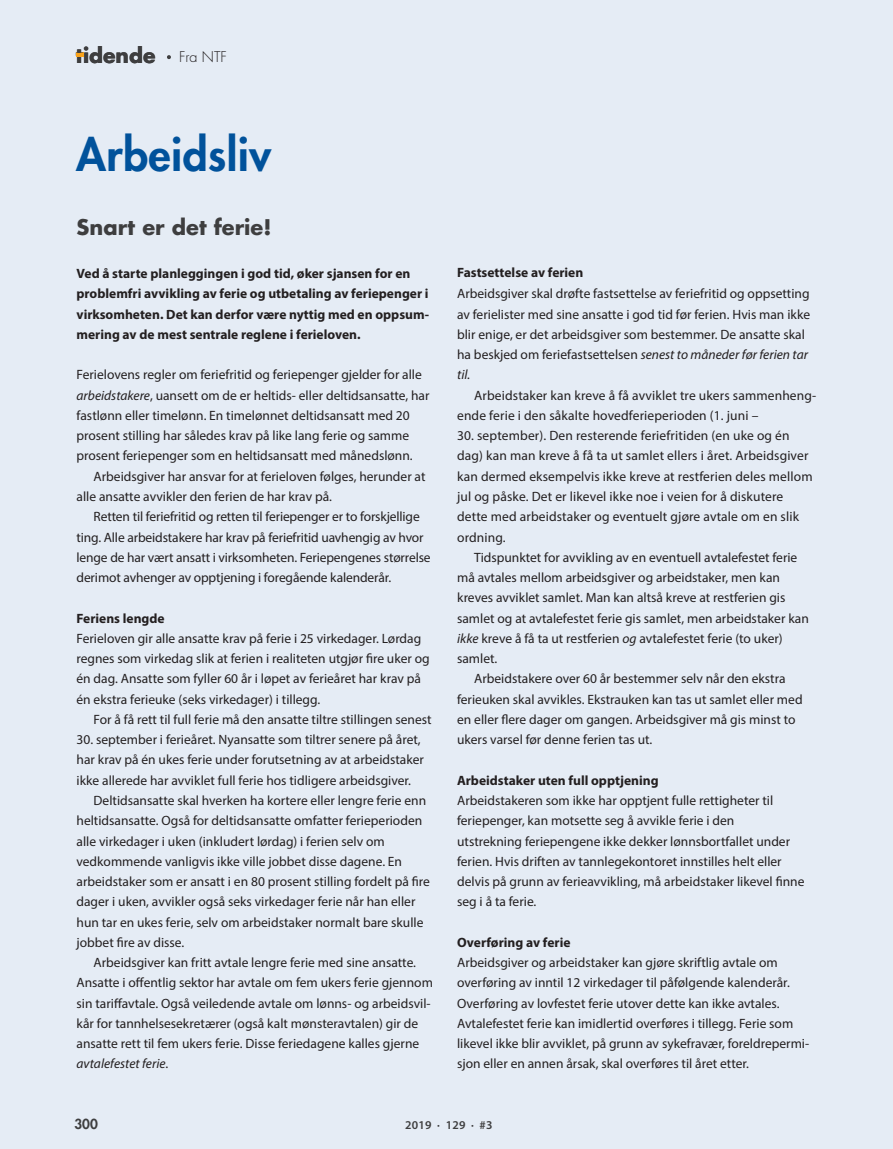
<style>
.page{position:relative;width:893px;height:1149px;background:#fff}
.page>*{position:absolute;margin:0;border:0;box-sizing:border-box;transform-origin:0 0}
.t1{font:800 44.25px "Futura";letter-spacing:.01em;color:#01529b}
.t2{font:700 21px "Futura Std";color:#3e3e3f}
.t3{font:700 20.4px "Futura Std";color:#3e3e3f}
.t4{font:300 14.4px "Futura Std";color:#231f20}
.t5{font:13.5px/20.2px "Myriad Pro";color:#231f20}
.t6{font:700 13.5px/20.2px "Myriad Pro";color:#231f20}
.t7{font:italic 13.5px "Myriad Pro";color:#231f20}
.t8{font:800 13.5px "Futura Std";color:#3e3e3f}
.t9{font:600 12px "Myriad Pro";letter-spacing:.02em;color:#3e3e3f}
.s1{font-style:italic}
.s2{font-style:normal}
</style>
<div class="page">
<div style="left:0;top:0;width:893px;height:1148px;background:#e5ecf5"></div>
<svg style="left:167px;top:55px;width:4px;height:4px"></svg>
<svg style="left:76px;top:53px;width:7px;height:3px"></svg>
<h3 class="t3" style="left:76px;top:42px;width:81px">tidende</h3>
<p class="t4" style="left:179px;top:48px;width:49px">Fra NTF</p>
<h1 class="t1" style="left:76px;top:125px;width:197px">Arbeidsliv</h1>
<h2 class="t2" style="left:77px;top:213px;width:196px">Snart er det ferie!</h2>
<p class="t6" style="left:77px;top:263px;width:354px">Ved å starte planleggingen i god tid, øker sjansen for en problemfri avvikling av ferie og utbetaling av feriepenger i virksomheten. Det kan derfor være nyttig med en oppsum&shy;mering av de mest sentrale reglene i ferieloven.</p>
<p class="t5" style="left:77px;top:364px;width:354px">Ferielovens regler om feriefritid og feriepenger gjelder for alle <span class="s1">arbeidstakere</span>, uansett om de er heltids- eller deltidsansatte, har fastlønn eller timelønn. En timelønnet deltidsansatt med 20 prosent stilling har således krav på like lang ferie og samme prosent feriepenger som en heltidsansatt med månedslønn.</p>
<p class="t5" style="left:77px;top:465px;width:350px;text-indent:17px">Arbeidsgiver har ansvar for at ferieloven følges, herunder at alle ansatte avvikler den ferien de har krav på.</p>
<p class="t5" style="left:77px;top:506px;width:356px;text-indent:17px">Retten til feriefritid og retten til feriepenger er to forskjellige ting. Alle arbeidstakere har krav på feriefritid uavhengig av hvor lenge de har vært ansatt i virksomheten. Feriepengenes størrelse derimot avhenger av opptjening i foregående kalenderår.</p>
<p class="t6" style="left:77px;top:607px;width:90px">Feriens lengde</p>
<p class="t5" style="left:77px;top:627px;width:355px">Ferieloven gir alle ansatte krav på ferie i 25 virkedager. Lørdag regnes som virkedag slik at ferien i realiteten utgjør fire uker og én dag. Ansatte som fyller 60 år i løpet av ferieåret har krav på én ekstra ferieuke (seks virkedager) i tillegg.</p>
<p class="t5" style="left:94px;top:708px;width:340px">For å få rett til full ferie må den ansatte tiltre stillingen senest</p>
<p class="t5" style="left:77px;top:729px;width:346px">30. september i ferieåret. Nyansatte som tiltrer senere på året,</p>
<p class="t5" style="left:77px;top:749px;width:349px">har krav på én ukes ferie under forutsetning av at arbeidstaker</p>
<p class="t5" style="left:77px;top:769px;width:336px">ikke allerede har avviklet full ferie hos tidligere arbeidsgiver.</p>
<p class="t5" style="left:94px;top:789px;width:334px">Deltidsansatte skal hverken ha kortere eller lengre ferie enn</p>
<p class="t5" style="left:77px;top:810px;width:347px">heltidsansatte. Også for deltidsansatte omfatter ferieperioden</p>
<p class="t5" style="left:77px;top:830px;width:310px">alle virkedager i uken (inkludert lørdag) i ferien selv om</p>
<p class="t5" style="left:77px;top:850px;width:327px">vedkommende vanligvis ikke ville jobbet disse dagene. En</p>
<p class="t5" style="left:77px;top:870px;width:355px">arbeidstaker som er ansatt i en 80 prosent stilling fordelt på fire</p>
<p class="t5" style="left:77px;top:891px;width:340px">dager i uken, avvikler også seks virkedager ferie når han eller</p>
<p class="t5" style="left:77px;top:911px;width:348px">hun tar en ukes ferie, selv om arbeidstaker normalt bare skulle</p>
<p class="t5" style="left:77px;top:931px;width:109px">jobbet fire av disse.</p>
<p class="t5" style="left:94px;top:951px;width:324px">Arbeidsgiver kan fritt avtale lengre ferie med sine ansatte.</p>
<p class="t5" style="left:77px;top:972px;width:358px">Ansatte i offentlig sektor har avtale om fem ukers ferie gjennom</p>
<p class="t5" style="left:77px;top:992px;width:356px">sin tariffavtale. Også veiledende avtale om lønns- og arbeidsvil-</p>
<p class="t5" style="left:77px;top:1012px;width:343px">kår for tannhelsesekretærer (også kalt mønsteravtalen) gir de</p>
<p class="t5" style="left:77px;top:1032px;width:344px">ansatte rett til fem ukers ferie. Disse feriedagene kalles gjerne</p>
<p class="t7" style="left:77px;top:1055px;width:93px">avtalefestet ferie<span class="s2">.</span></p>
<p class="t6" style="left:457px;top:262px;width:128px">Fastsettelse av ferien</p>
<p class="t5" style="left:457px;top:283px;width:354px">Arbeidsgiver skal drøfte fastsettelse av feriefritid og oppsetting av ferielister med sine ansatte i god tid før ferien. Hvis man ikke blir enige, er det arbeidsgiver som bestemmer. De ansatte skal ha beskjed om feriefastsettelsen <span class="s1">senest to måneder før ferien tar til.</span></p>
<p class="t5" style="left:457px;top:384px;width:361px;text-indent:17px">Arbeidstaker kan kreve å få avviklet tre ukers sammenheng&shy;ende ferie i den såkalte hovedferieperioden (1. juni –</p>
<p class="t5" style="left:457px;top:425px;width:357px">30. september). Den resterende feriefritiden (en uke og én dag) kan man kreve å få ta ut samlet ellers i året. Arbeidsgiver kan dermed eksempelvis ikke kreve at restferien deles mellom jul og påske. Det er likevel ikke noe i veien for å diskutere dette med arbeidstaker og eventuelt gjøre avtale om en slik ordning.</p>
<p class="t5" style="left:474px;top:546px;width:325px">Tidspunktet for avvikling av en eventuell avtalefestet ferie</p>
<p class="t5" style="left:457px;top:567px;width:324px">må avtales mellom arbeidsgiver og arbeidstaker, men kan</p>
<p class="t5" style="left:457px;top:587px;width:330px">kreves avviklet samlet. Man kan altså kreve at restferien gis</p>
<p class="t5" style="left:457px;top:607px;width:353px">samlet og at avtalefestet ferie gis samlet, men arbeidstaker kan</p>
<p class="t5" style="left:457px;top:627px;width:327px"><span class="s1">ikke</span> kreve å få ta ut restferien <span class="s1">og</span> avtalefestet ferie (to uker)</p>
<p class="t5" style="left:457px;top:648px;width:42px">samlet.</p>
<p class="t5" style="left:474px;top:668px;width:313px">Arbeidstakere over 60 år bestemmer selv når den ekstra</p>
<p class="t5" style="left:457px;top:688px;width:347px">ferieuken skal avvikles. Ekstrauken kan tas ut samlet eller med</p>
<p class="t5" style="left:457px;top:708px;width:340px">en eller flere dager om gangen. Arbeidsgiver må gis minst to</p>
<p class="t5" style="left:457px;top:729px;width:197px">ukers varsel før denne ferien tas ut.</p>
<p class="t6" style="left:457px;top:769px;width:203px">Arbeidstaker uten full opptjening</p>
<p class="t5" style="left:457px;top:789px;width:349px">Arbeidstakeren som ikke har opptjent fulle rettigheter til feriepenger, kan motsette seg å avvikle ferie i den<br>utstrekning feriepengene ikke dekker lønnsbortfallet under ferien. Hvis driften av tannlegekontoret innstilles helt eller delvis på grunn av ferieavvikling, må arbeidstaker likevel finne seg i å ta ferie.</p>
<p class="t6" style="left:457px;top:931px;width:115px">Overføring av ferie</p>
<p class="t5" style="left:457px;top:951px;width:354px">Arbeidsgiver og arbeidstaker kan gjøre skriftlig avtale om overføring av inntil 12 virkedager til påfølgende kalenderår.<br>Overføring av lovfestet ferie utover dette kan ikke avtales.<br>Avtalefestet ferie kan imidlertid overføres i tillegg. Ferie som likevel ikke blir avviklet, på grunn av sykefravær, foreldrepermi&shy;sjon eller en annen årsak, skal overføres til året etter.</p>
<p class="t8" style="left:74px;top:1115px;width:25px">300</p>
<p class="t9" style="left:405px;top:1117px;width:89px">2019 · 129 · #3</p>
</div>
